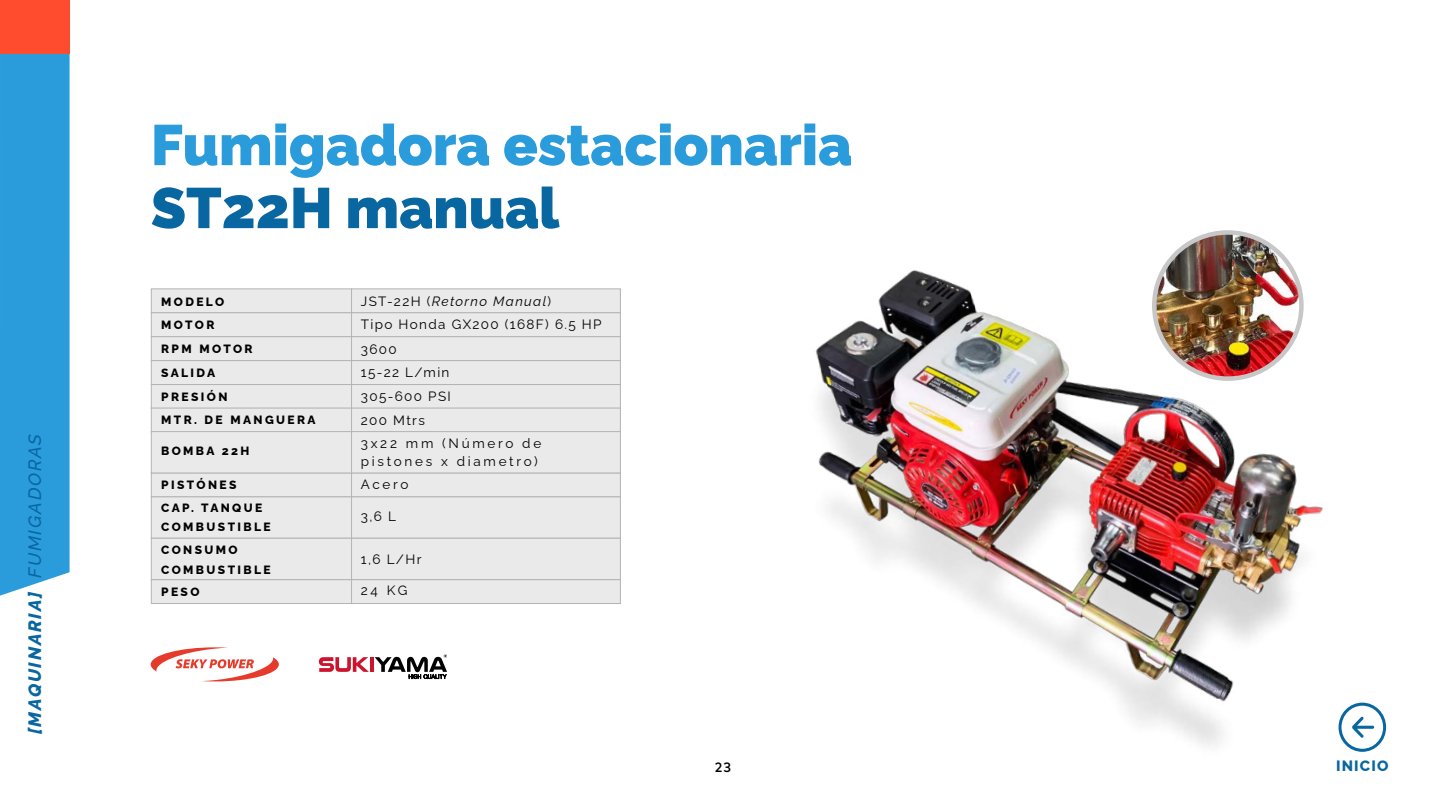
<style>
.page{position:relative;width:1440px;height:810px;background:#fff}
.page>*{position:absolute;margin:0;border:0;box-sizing:border-box;transform-origin:0 0}
.t1{font:900 57px "Raleway";color:#2a9bdb}
.t2{font:900 57px "Raleway";color:#0866a1}
.t3{font:italic 800 18px "Raleway";color:#0866a1}
.t4{font:800 15px "Raleway";letter-spacing:.075em;color:#0866a1}
.t5{font:13.5px/23.5px "Raleway";letter-spacing:.1em;color:#000}
.t6{font:13.5px "Raleway";letter-spacing:.2em;color:#000}
.t7{font:500 13.5px "Mark Pro";color:#000}
.t8{font:800 12px/23.9px "Raleway";letter-spacing:.2em;color:#000}
.s1{font-weight:500}
.s2{font-style:italic}
</style>
<div class="page">
<div style="left:0;top:54px;width:70px;height:542px;background:#2a9bdb"></div>
<div style="left:0;top:0;width:70px;height:54px;background:#ff4c2e"></div>
<div style="left:151px;top:288px;width:470px;height:25px;background:#eaeaea;border:1px solid #b4b4b4"></div>
<div style="left:151px;top:312px;width:470px;height:25px;background:#eaeaea;border:1px solid #b4b4b4"></div>
<div style="left:151px;top:336px;width:470px;height:25px;background:#eaeaea;border:1px solid #b4b4b4"></div>
<div style="left:151px;top:360px;width:470px;height:25px;background:#eaeaea;border:1px solid #b4b4b4"></div>
<div style="left:151px;top:384px;width:470px;height:25px;background:#eaeaea;border:1px solid #b4b4b4"></div>
<div style="left:151px;top:408px;width:470px;height:24px;background:#eaeaea;border:1px solid #b4b4b4"></div>
<div style="left:151px;top:473px;width:470px;height:24px;background:#eaeaea;border:1px solid #b4b4b4"></div>
<div style="left:151px;top:579px;width:470px;height:25px;background:#eaeaea;border:1px solid #b4b4b4"></div>
<div style="left:151px;top:431px;width:470px;height:42px;background:#eaeaea;border:1px solid #b4b4b4"></div>
<div style="left:151px;top:497px;width:470px;height:42px;background:#eaeaea;border:1px solid #b4b4b4"></div>
<div style="left:151px;top:538px;width:470px;height:42px;background:#eaeaea;border:1px solid #b4b4b4"></div>
<hr style="left:351px;top:288px;width:1px;height:316px;background:#b4b4b4">
<img style="left:815px;top:270px;width:571px;height:482px">
<svg style="left:151px;top:647px;width:128px;height:34px"></svg>
<svg style="left:319px;top:657px;width:50px;height:15px"></svg>
<hr style="left:370px;top:657px;width:4px;height:15px;background:#ce132d">
<svg style="left:375px;top:654px;width:72px;height:25px"></svg>
<img style="left:1156px;top:232px;width:145px;height:147px">
<div style="left:1152px;top:230px;width:152px;height:151px;border:4px solid #c7c7c7;border-radius:50%"></div>
<h2 class="t3" style="left:20px;top:734px;width:302px;rotate:-90deg">[MAQUINARIA] <span class="s1">FUMIGADORAS</span></h2>
<h1 class="t1" style="left:151px;top:100px;width:703px">Fumigadora estacionaria</h1>
<h1 class="t2" style="left:151px;top:163px;width:410px">ST22H manual</h1>
<p class="t8" style="left:161px;top:288px;width:65px">MODELO</p>
<p class="t5" style="left:361px;top:288px;width:242px">JST-22H (<span class="s2">Retorno Manual</span>)<br>Tipo Honda GX200 (168F) 6.5 HP<br>3600<br>15-22 L/min<br>305-600 PSI<br>200 Mtrs<br>3x22 mm (Número de</p>
<p class="t6" style="left:361px;top:450px;width:178px">pistones x diametro)</p>
<p class="t8" style="left:161px;top:311px;width:156px">MOTOR<br>RPM MOTOR<br>SALIDA<br>PRESIÓN<br>MTR. DE MANGUERA</p>
<p class="t8" style="left:161px;top:438px;width:90px">BOMBA 22H</p>
<p class="t8" style="left:161px;top:472px;width:77px">PISTÓNES</p>
<p class="t8" style="left:161px;top:497px;width:111px;line-height:19.5px">CAP. TANQUE<br>COMBUSTIBLE</p>
<p class="t8" style="left:161px;top:539px;width:111px;line-height:19.5px">CONSUMO<br>COMBUSTIBLE</p>
<p class="t8" style="left:161px;top:578px;width:40px">PESO</p>
<p class="t5" style="left:361px;top:471px;width:49px">Acero</p>
<p class="t5" style="left:361px;top:503px;width:37px">3,6 L</p>
<p class="t5" style="left:361px;top:546px;width:62px">1,6 L/Hr</p>
<p class="t5" style="left:361px;top:577px;width:48px">24 KG</p>
<p class="t7" style="left:715px;top:757px;width:18px">23</p>
<p class="t4" style="left:1336px;top:754px;width:54px">INICIO</p>
</div>
